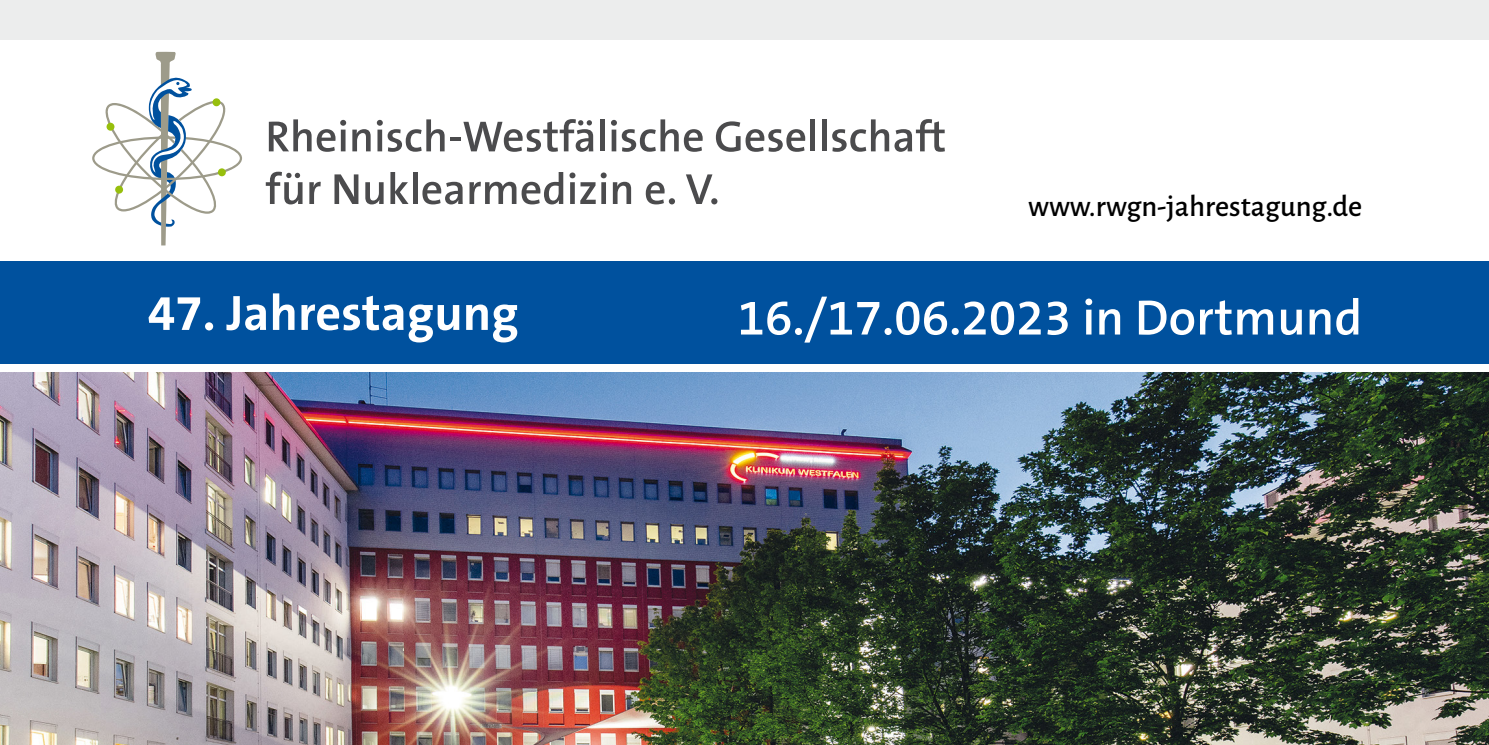
<style>
.page{position:relative;width:1489px;height:745px;background:#fff}
.page>*{position:absolute;margin:0;border:0;box-sizing:border-box;transform-origin:0 0}
.t1{font:600 50px "The Sans B6";color:#fff}
.t2{font:700 50px "The Sans B7";color:#fff}
.t3{font:500 30.5px "Alegreya Sans";color:#000}
</style>
<div class="page">
<img style="left:0;top:372px;width:1488px;height:372px">
<svg style="left:92px;top:52px;width:150px;height:193px"></svg>
<div style="left:212px;top:98px;width:8px;height:8px;background:#97bf0d;border-radius:50%"></div>
<div style="left:106px;top:123px;width:8px;height:8px;background:#97bf0d;border-radius:50%"></div>
<div style="left:218px;top:168px;width:8px;height:8px;background:#97bf0d;border-radius:50%"></div>
<div style="left:115px;top:185px;width:8px;height:8px;background:#97bf0d;border-radius:50%"></div>
<svg style="left:269px;top:119px;width:42px;height:32px"></svg>
<svg style="left:317px;top:120px;width:29px;height:32px"></svg>
<hr style="left:341px;top:129px;width:4px;height:22px;background:#4b4b4d">
<svg style="left:352px;top:129px;width:18px;height:22px"></svg>
<svg style="left:377px;top:119px;width:67px;height:33px"></svg>
<hr style="left:450px;top:137px;width:10px;height:4px;background:#4b4b4d">
<svg style="left:463px;top:119px;width:130px;height:33px"></svg>
<hr style="left:600px;top:119px;width:4px;height:32px;background:#4b4b4d">
<svg style="left:611px;top:119px;width:91px;height:33px"></svg>
<svg style="left:716px;top:121px;width:89px;height:31px"></svg>
<div style="left:810px;top:119px;width:5px;height:32px;background:#4b4b4d"></div>
<hr style="left:822px;top:119px;width:4px;height:32px;background:#4b4b4d">
<svg style="left:832px;top:119px;width:112px;height:33px"></svg>
<svg style="left:266px;top:171px;width:36px;height:33px"></svg>
<svg style="left:309px;top:181px;width:12px;height:23px"></svg>
<svg style="left:334px;top:174px;width:24px;height:30px"></svg>
<svg style="left:365px;top:182px;width:18px;height:22px"></svg>
<svg style="left:390px;top:172px;width:18px;height:32px"></svg>
<div style="left:412px;top:172px;width:5px;height:32px;background:#4b4b4d"></div>
<svg style="left:422px;top:182px;width:40px;height:22px"></svg>
<svg style="left:469px;top:172px;width:94px;height:32px"></svg>
<svg style="left:569px;top:172px;width:37px;height:32px"></svg>
<div style="left:601px;top:182px;width:5px;height:22px;background:#4b4b4d"></div>
<svg style="left:613px;top:182px;width:18px;height:22px"></svg>
<svg style="left:645px;top:182px;width:19px;height:22px"></svg>
<div style="left:668px;top:198px;width:7px;height:6px;background:#4b4b4d;border-radius:50%"></div>
<svg style="left:686px;top:174px;width:31px;height:30px"></svg>
<div style="left:0;top:260px;width:1488px;height:103px;background:#00519e"></div>
<div style="left:0;top:0;width:1488px;height:39px;background:#eceded"></div>
<p class="t3" style="left:1028px;top:184px;width:335px">www.rwgn-jahrestagung.de</p>
<p class="t2" style="left:148px;top:286px;width:372px">47. Jahrestagung</p>
<p class="t1" style="left:737px;top:291px;width:626px">16./17.06.2023 in Dortmund</p>
</div>
